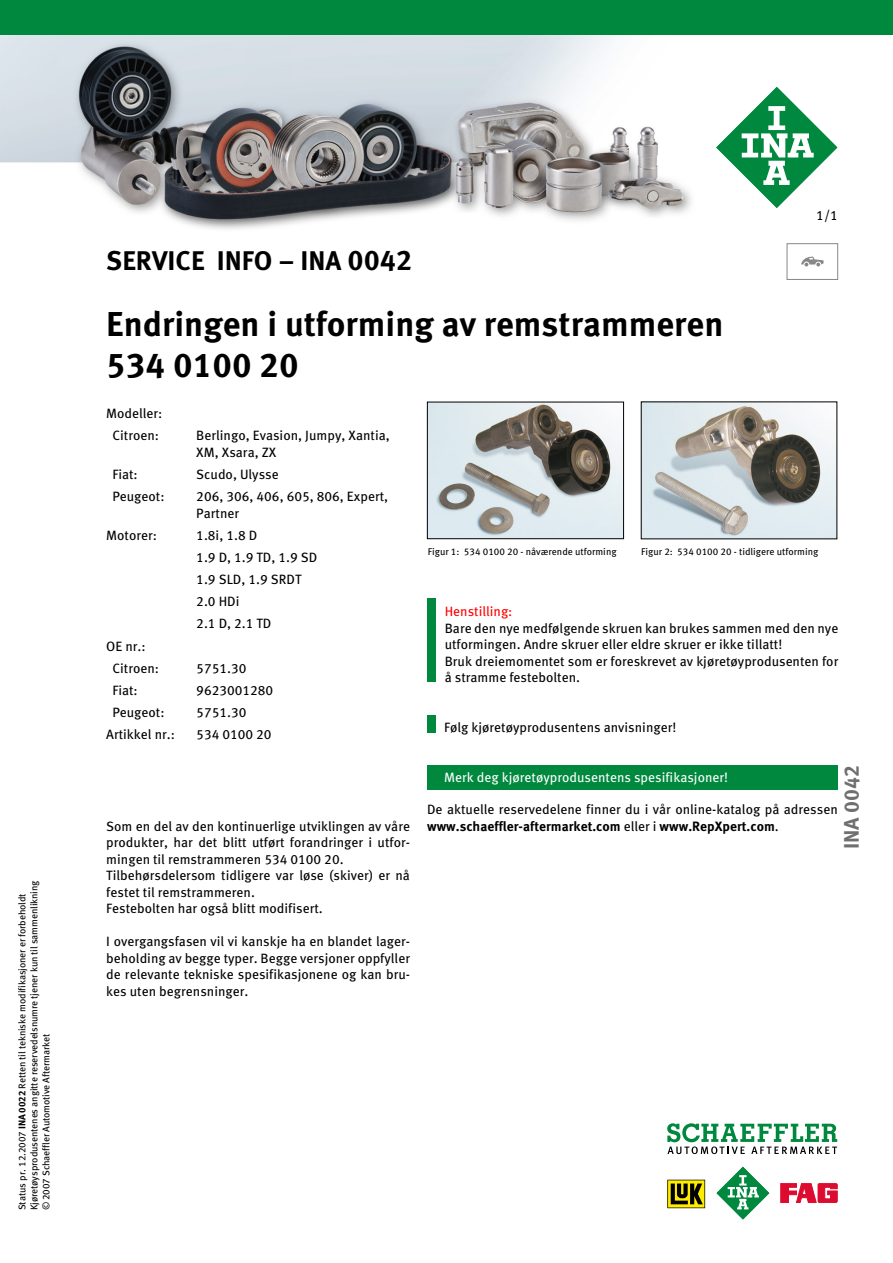
<style>
.page{position:relative;width:893px;height:1263px;background:#fff}
.page>*{position:absolute;margin:0;border:0;box-sizing:border-box;transform-origin:0 0}
.t1{font:700 34.5px/41.4px "Meta Pro";color:#000}
.t2{font:700 27px "Meta Pro";color:#000}
.t3{font:700 21px "Meta Pro";color:#706f6f}
.t4{font:13.5px/16.5px "Meta Pro";color:#000}
.t5{font:13.5px "Meta Pro";color:#fff}
.t6{font:13.5px "Meta Pro";color:#f00}
.t7{font:9.75px/12px "Meta Pro";letter-spacing:-.01em;color:#000}
.s1{font-weight:700}
.s2{font-size:28.5px}
</style>
<div class="page">
<img style="left:643px;top:404px;width:192px;height:133px">
<img style="left:429px;top:404px;width:193px;height:133px">
<div style="left:427px;top:402px;width:197px;height:137px;border:1px solid #000"></div>
<div style="left:428px;top:598px;width:8px;height:84px;background:#00893e"></div>
<div style="left:427px;top:765px;width:411px;height:25px;background:#00893e"></div>
<div style="left:427px;top:715px;width:9px;height:17px;background:#00893e"></div>
<img style="left:0;top:34px;width:893px;height:195px">
<svg style="left:667px;top:1180px;width:38px;height:28px"></svg>
<svg style="left:781px;top:1183px;width:56px;height:19px"></svg>
<svg style="left:716px;top:1166px;width:54px;height:54px"></svg>
<svg style="left:667px;top:1123px;width:170px;height:31px"></svg>
<svg style="left:715px;top:85px;width:124px;height:124px"></svg>
<div style="left:0;top:0;width:893px;height:34px;background:#00893e"></div>
<div style="left:787px;top:243px;width:51px;height:37px;border:1px solid #878787"></div>
<svg style="left:801px;top:257px;width:23px;height:9px"></svg>
<p class="t7" style="left:15px;top:1210px;width:332px;rotate:-90deg">Status pr. 12.2007 <span class="s1">INA 0022</span> Retten til tekniske modifikasjoner er forbeholdt<br>Kjøretøysprodusentenes angitte reservedelsnumre tjener kun til sammenlikning © 2007 Schaeffler Automotive Aftermarket</p>
<h2 class="t2" style="left:106px;top:239px;width:308px">SERVICE INFO – INA <span class="s2">0042</span></h2>
<h1 class="t1" style="left:106px;top:301px;width:619px">Endringen i utforming av remstrammeren<br>534 0100 20</h1>
<p class="t4" style="left:106px;top:401px;width:58px;line-height:22.2px;text-align:center">Modeller:<br>Citroen:</p>
<p class="t4" style="left:196px;top:426px;width:195px">Berlingo, Evasion, Jumpy, Xantia,<br>XM, Xsara, ZX</p>
<p class="t4" style="left:816px;top:206px;width:23px">1/1</p>
<p class="t4" style="left:112px;top:465px;width:27px">Fiat:</p>
<p class="t4" style="left:196px;top:465px;width:84px">Scudo, Ulysse</p>
<p class="t4" style="left:112px;top:487px;width:54px">Peugeot:</p>
<p class="t4" style="left:196px;top:487px;width:193px">206, 306, 406, 605, 806, Expert,<br>Partner</p>
<p class="t4" style="left:106px;top:526px;width:52px">Motorer:</p>
<p class="t4" style="left:196px;top:523px;width:123px;line-height:22.2px">1.8i, 1.8 D<br>1.9 D, 1.9 TD, 1.9 SD<br>1.9 SLD, 1.9 SRDT<br>2.0 HDi<br>2.1 D, 2.1 TD</p>
<p class="t4" style="left:112px;top:634px;width:48px;line-height:22.2px;text-indent:-6px">OE nr.:<br>Citroen:</p>
<p class="t4" style="left:196px;top:659px;width:52px">5751.30</p>
<p class="t4" style="left:112px;top:681px;width:27px">Fiat:</p>
<p class="t4" style="left:196px;top:681px;width:78px">9623001280</p>
<p class="t4" style="left:112px;top:703px;width:54px">Peugeot:</p>
<p class="t4" style="left:196px;top:703px;width:52px">5751.30</p>
<p class="t4" style="left:106px;top:725px;width:70px">Artikkel nr.:</p>
<p class="t4" style="left:196px;top:725px;width:77px">534 0100 20</p>
<p class="t4" style="left:106px;top:817px;width:305px">Som en del av den kontinuerlige utviklingen av våre produkter, har det blitt utført forandringer i utfor&shy;mingen til remstrammeren 534 0100 20.<br>Tilbehørsdelersom tidligere var løse (skiver) er nå festet til remstrammeren.<br>Festebolten har også blitt modifisert.</p>
<p class="t4" style="left:106px;top:932px;width:305px;text-align:justify">I overgangsfasen vil vi kanskje ha en blandet lager&shy;beholding av begge typer. Begge versjoner oppfyller de relevante tekniske spesifikasjonene og kan bru&shy;kes uten begrensninger.</p>
<p class="t7" style="left:428px;top:545px;width:190px">Figur 1: 534 0100 20 - nåværende utforming</p>
<p class="t7" style="left:641px;top:545px;width:179px">Figur 2: 534 0100 20 - tidligere utforming</p>
<p class="t6" style="left:445px;top:601px;width:69px">Henstilling:</p>
<p class="t4" style="left:445px;top:619px;width:395px">Bare den nye medfølgende skruen kan brukes sammen med den nye utformingen. Andre skruer eller eldre skruer er ikke tillatt!<br>Bruk dreiemomentet som er foreskrevet av kjøretøyprodusenten for å stramme festebolten.</p>
<p class="t4" style="left:444px;top:718px;width:234px">Følg kjøretøyprodusentens anvisninger!</p>
<h3 class="t3" style="left:835px;top:849px;width:86px;rotate:-90deg">INA 0042</h3>
<p class="t5" style="left:444px;top:767px;width:285px">Merk deg kjøretøyprodusentens spesifikasjoner!</p>
<p class="t4" style="left:427px;top:800px;width:412px">De aktuelle reservedelene finner du i vår online-katalog på adressen <span class="s1">www.schaeffler-aftermarket.com</span> eller i <span class="s1">www.RepXpert.com</span>.</p>
</div>
